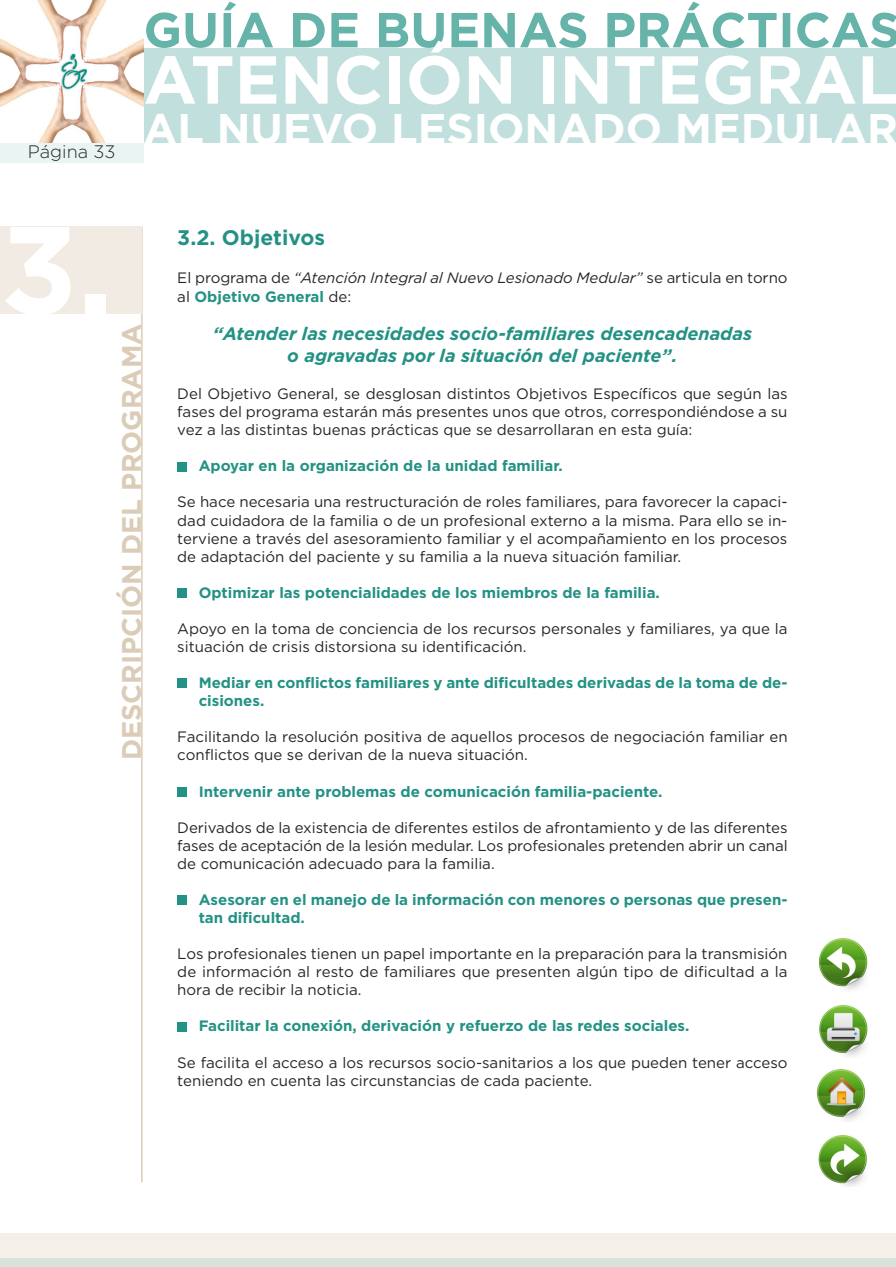
<style>
.page{position:relative;width:896px;height:1267px;background:#fff}
.page>*{position:absolute;margin:0;border:0;box-sizing:border-box;transform-origin:0 0}
.t1{font:700 124.42px "Gotham";color:#fff}
.t2{font:700 67.55px "Gotham";color:#fff}
.t3{font:700 42.88px "Gotham";color:#fff}
.t4{font:700 27.12px "Gotham";color:#dbccb8}
.t5{font:700 21px "Gotham";color:#239284}
.t6{font:italic 700 18.03px/21.7px "Gotham";color:#239284;text-align:center}
.t7{font:300 18.03px "Gotham";color:#272627}
.t8{font:15.05px/18px "Gotham";color:#272627;text-align:justify}
.t9{font:700 15.05px/18px "Gotham";color:#239284}
.t10{font:italic 15.05px/18px "Gotham";letter-spacing:-.005em;color:#272627}
.s1{font-style:normal}
.s2{font-weight:700;font-style:normal;color:#239284}
</style>
<div class="page">
<div style="left:1px;top:48px;width:895px;height:95px;background:#c1e0dd"></div>
<div style="left:177px;top:462px;width:10px;height:9px;background:#239284"></div>
<div style="left:177px;top:588px;width:10px;height:10px;background:#239284"></div>
<div style="left:177px;top:678px;width:10px;height:10px;background:#239284"></div>
<div style="left:177px;top:787px;width:10px;height:9px;background:#239284"></div>
<div style="left:177px;top:895px;width:10px;height:10px;background:#239284"></div>
<div style="left:177px;top:1022px;width:10px;height:9px;background:#239284"></div>
<img style="left:1px;top:1px;width:142px;height:142px">
<svg style="left:146px;top:2px;width:722px;height:46px"></svg>
<div style="left:0;top:1233px;width:896px;height:25px;background:#f4efe9"></div>
<div style="left:0;top:1258px;width:896px;height:9px;background:#d7e2db"></div>
<hr style="left:141px;top:227px;width:2px;height:955px;background:#dbccb8">
<img style="left:819px;top:938px;width:49px;height:52px">
<img style="left:819px;top:1005px;width:49px;height:52px">
<img style="left:816px;top:1069px;width:50px;height:52px">
<img style="left:818px;top:1135px;width:49px;height:51px">
<div style="left:0;top:143px;width:143px;height:19px;background:#e9f4f3"></div>
<div style="left:0;top:227px;width:142px;height:87px;background:#f1ebe3"></div>
<p class="t7" style="left:28px;top:145px;width:89px">Página 33</p>
<h2 class="t2" style="left:143px;top:54px;width:756px">ATENCIÓN INTEGRAL</h2>
<h3 class="t3" style="left:143px;top:113px;width:756px">AL NUEVO LESIONADO MEDULAR</h3>
<h1 class="t1" style="left:1px;top:223px;width:114px">3.</h1>
<h3 class="t4" style="left:121px;top:760px;width:438px;rotate:-90deg">DESCRIPCIÓN DEL PROGRAMA</h3>
<h3 class="t5" style="left:177px;top:229px;width:149px">3.2. Objetivos</h3>
<p class="t10" style="left:177px;top:270px;width:611px"><span class="s1">El programa de</span> “Atención Integral al Nuevo Lesionado Medular” <span class="s1">se articula en torno al</span> <span class="s2">Objetivo General</span> <span class="s1">de:</span></p>
<p class="t6" style="left:213px;top:324px;width:540px">“Atender las necesidades socio-familiares desencadenadas o agravadas por la situación del paciente”.</p>
<p class="t8" style="left:177px;top:386px;width:611px">Del Objetivo General, se desglosan distintos Objetivos Específicos que según las fases del programa estarán más presentes unos que otros, correspondiéndose a su vez a las distintas buenas prácticas que se desarrollaran en esta guía:</p>
<p class="t9" style="left:199px;top:458px;width:365px">Apoyar en la organización de la unidad familiar.</p>
<p class="t8" style="left:177px;top:494px;width:611px">Se hace necesaria una restructuración de roles familiares, para favorecer la capaci&shy;dad cuidadora de la familia o de un profesional externo a la misma. Para ello se in&shy;terviene a través del asesoramiento familiar y el acompañamiento en los procesos de adaptación del paciente y su familia a la nueva situación familiar.</p>
<p class="t9" style="left:199px;top:584px;width:463px">Optimizar las potencialidades de los miembros de la familia.</p>
<p class="t8" style="left:177px;top:620px;width:611px">Apoyo en la toma de conciencia de los recursos personales y familiares, ya que la situación de crisis distorsiona su identificación.</p>
<p class="t9" style="left:199px;top:675px;width:590px">Mediar en conflictos familiares y ante dificultades derivadas de la toma de de&shy;cisiones.</p>
<p class="t8" style="left:177px;top:729px;width:611px">Facilitando la resolución positiva de aquellos procesos de negociación familiar en conflictos que se derivan de la nueva situación.</p>
<p class="t9" style="left:199px;top:783px;width:465px">Intervenir ante problemas de comunicación familia-paciente.</p>
<p class="t8" style="left:177px;top:819px;width:611px">Derivados de la existencia de diferentes estilos de afrontamiento y de las diferentes fases de aceptación de la lesión medular. Los profesionales pretenden abrir un canal de comunicación adecuado para la familia.</p>
<p class="t9" style="left:199px;top:891px;width:590px">Asesorar en el manejo de la información con menores o personas que presen&shy;tan dificultad.</p>
<p class="t8" style="left:177px;top:946px;width:611px">Los profesionales tienen un papel importante en la preparación para la transmisión de información al resto de familiares que presenten algún tipo de dificultad a la hora de recibir la noticia.</p>
<p class="t9" style="left:199px;top:1018px;width:492px">Facilitar la conexión, derivación y refuerzo de las redes sociales.</p>
<p class="t8" style="left:177px;top:1054px;width:611px">Se facilita el acceso a los recursos socio-sanitarios a los que pueden tener acceso teniendo en cuenta las circunstancias de cada paciente.</p>
</div>
